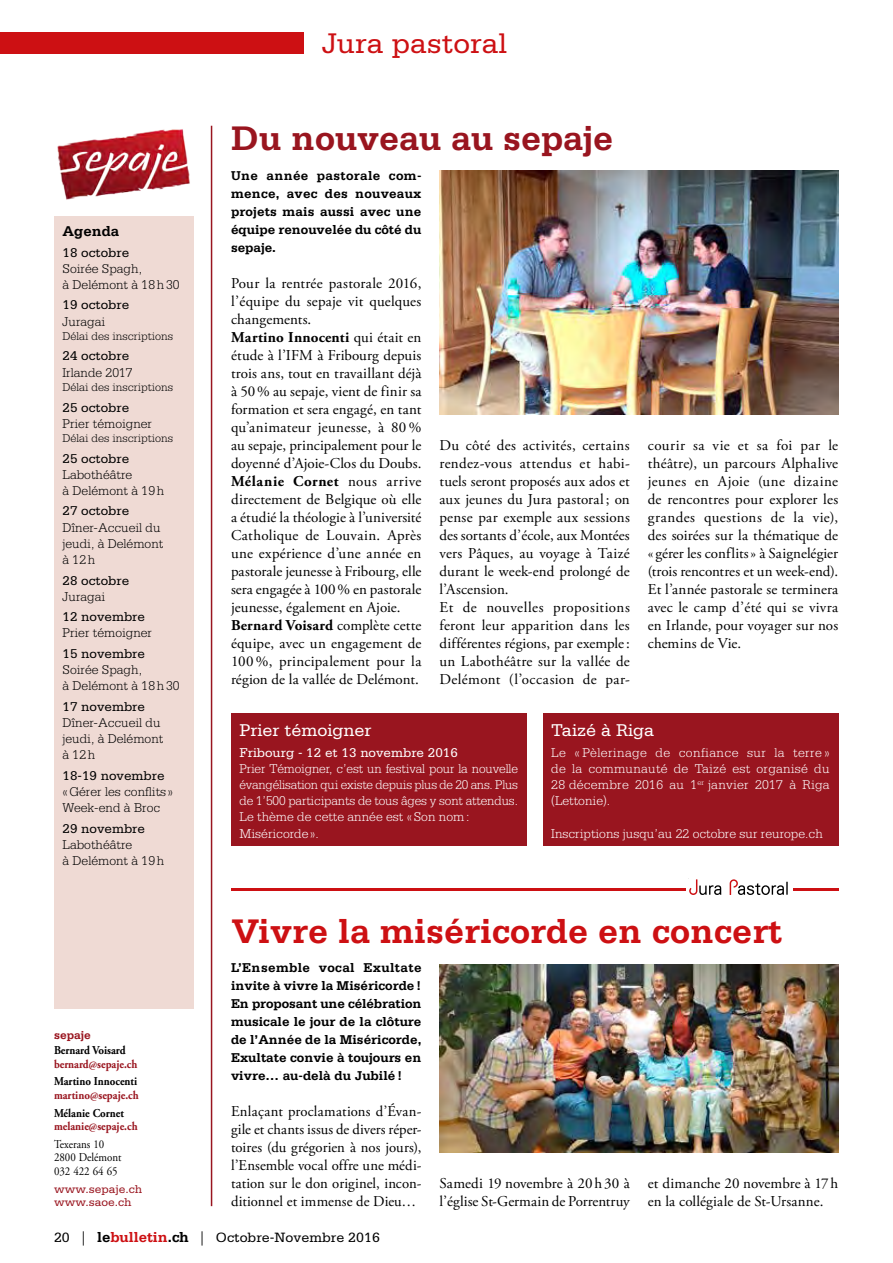
<style>
.page{position:relative;width:893px;height:1263px;background:#fff}
.page>*{position:absolute;margin:0;border:0;box-sizing:border-box;transform-origin:0 0}
.t1{font:700 36px "Serifa";color:#cd1013}
.t2{font:700 36px "Serifa";color:#99151f}
.t3{font:30px "Serifa";color:#cd1013}
.t4{font:18px "Serifa";color:#fff}
.t5{font:15px/18px "Adobe Garamond Pro";letter-spacing:.01em;color:#000}
.t6{font:700 15px "Serifa";color:#000}
.t7{font:14.25px "Serifa";color:#000}
.t8{font:300 13.5px/16.2px "Serifa";color:#fff}
.t9{font:700 13.5px/18px "Serifa";color:#000;text-align:justify}
.t10{font:300 13.5px/16.2px "Serifa";color:#000}
.t11{font:13.5px "Serifa";color:#000}
.t12{font:13.5px "Serifa";color:#fff}
.t13{font:300 12px "Serifa";color:#000}
.t14{font:700 12px "Adobe Garamond Pro";color:#99151f;scale:.91 1}
.t15{font:700 12px "Adobe Garamond Pro";color:#000;scale:.91 1}
.t16{font:12px/13.5px "Adobe Garamond Pro";color:#000;scale:.91 1}
.t17{font:12px/13.5px "Serifa";color:#99151f}
.t18{font:700 12px "Serifa";color:#99151f}
.s1{font-weight:700}
.s2{font-family:"Adobe Garamond Pro"}
.s3{font-weight:700;font-size:15px}
.s4{font-weight:700;font-size:15px;color:#cd1013}
</style>
<div class="page">
<div style="left:0;top:33px;width:304px;height:21px;background:#cd1013"></div>
<img style="left:57px;top:129px;width:133px;height:71px">
<hr style="left:211px;top:126px;width:1px;height:1080px;background:#99151f">
<div style="left:54px;top:216px;width:139px;height:792px;background:#efdad4"></div>
<img style="left:439px;top:170px;width:400px;height:244px">
<div style="left:231px;top:713px;width:295px;height:133px;background:#99151f"></div>
<div style="left:543px;top:713px;width:295px;height:133px;background:#99151f"></div>
<hr style="left:231px;top:889px;width:608px;height:2px;background:#cd1013">
<div style="left:686px;top:876px;width:106px;height:24px;background:#fff"></div>
<svg style="left:730px;top:879px;width:58px;height:16px"></svg>
<svg style="left:688px;top:878px;width:33px;height:17px"></svg>
<img style="left:439px;top:965px;width:400px;height:187px">
<p class="t6" style="left:63px;top:222px;width:58px">Agenda</p>
<p class="t11" style="left:63px;top:245px;width:68px">18 octobre</p>
<p class="t10" style="left:63px;top:260px;width:119px">Soirée Spagh,<br>à Delémont à 18 h 30</p>
<p class="t11" style="left:63px;top:297px;width:68px">19 octobre</p>
<p class="t10" style="left:63px;top:313px;width:44px">Juragai</p>
<p class="t13" style="left:63px;top:329px;width:112px">Délai des inscriptions</p>
<p class="t11" style="left:63px;top:349px;width:68px">24 octobre</p>
<p class="t10" style="left:63px;top:364px;width:72px">Irlande 2017</p>
<p class="t13" style="left:63px;top:380px;width:112px">Délai des inscriptions</p>
<p class="t11" style="left:63px;top:400px;width:68px">25 octobre</p>
<p class="t10" style="left:63px;top:415px;width:91px">Prier témoigner</p>
<p class="t13" style="left:63px;top:431px;width:112px">Délai des inscriptions</p>
<p class="t11" style="left:63px;top:451px;width:68px">25 octobre</p>
<p class="t10" style="left:63px;top:466px;width:103px">Labothéâtre<br>à Delémont à 19 h</p>
<p class="t11" style="left:63px;top:504px;width:68px">27 octobre</p>
<p class="t10" style="left:63px;top:519px;width:102px">Dîner-Accueil du jeudi, à Delémont à 12 h</p>
<p class="t11" style="left:63px;top:573px;width:68px">28 octobre</p>
<p class="t10" style="left:63px;top:588px;width:44px">Juragai</p>
<p class="t11" style="left:63px;top:609px;width:84px">12 novembre</p>
<p class="t10" style="left:63px;top:625px;width:91px">Prier témoigner</p>
<p class="t11" style="left:63px;top:646px;width:84px">15 novembre</p>
<p class="t10" style="left:63px;top:661px;width:119px">Soirée Spagh,<br>à Delémont à 18 h 30</p>
<p class="t11" style="left:63px;top:699px;width:84px">17 novembre</p>
<p class="t10" style="left:63px;top:714px;width:102px">Dîner-Accueil du jeudi, à Delémont à 12 h</p>
<p class="t11" style="left:63px;top:768px;width:104px">18-19 novembre</p>
<p class="t10" style="left:63px;top:783px;width:112px">« Gérer les conflits »<br>Week-end à Broc</p>
<p class="t11" style="left:63px;top:821px;width:84px">29 novembre</p>
<p class="t10" style="left:63px;top:836px;width:103px">Labothéâtre<br>à Delémont à 19 h</p>
<p class="t18" style="left:54px;top:1027px;width:38px">sepaje</p>
<p class="t15" style="left:54px;top:1043px;width:80px">Bernard Voisard</p>
<p class="t14" style="left:54px;top:1057px;width:93px">bernard@sepaje.ch</p>
<p class="t15" style="left:54px;top:1074px;width:93px">Martino Innocenti</p>
<p class="t14" style="left:54px;top:1088px;width:95px">martino@sepaje.ch</p>
<p class="t15" style="left:54px;top:1106px;width:78px">Mélanie Cornet</p>
<p class="t14" style="left:54px;top:1119px;width:93px">melanie@sepaje.ch</p>
<p class="t16" style="left:54px;top:1138px;width:76px">Texerans 10<br>2800 Delémont<br>032 422 64 65</p>
<p class="t17" style="left:54px;top:1182px;width:90px">www.sepaje.ch www.saoe.ch</p>
<h2 class="t3" style="left:322px;top:27px;width:187px">Jura pastoral</h2>
<h1 class="t2" style="left:231px;top:117px;width:384px">Du nouveau au sepaje</h1>
<p class="t9" style="left:231px;top:166px;width:192px">Une année pastorale com&shy;mence, avec des nouveaux projets mais aussi avec une équipe renouvelée du côté du sepaje.</p>
<p class="t5" style="left:231px;top:275px;width:192px">Pour la rentrée pastorale 2016, l’équipe du sepaje vit quelques changements.<br><span class="s1">Martino Innocenti</span> qui était en étude à l’IFM à Fribourg depuis trois ans, tout en travaillant déjà à 50% au sepaje, vient de finir sa formation et sera engagé, en tant qu’animateur jeunesse, à 80 % au sepaje, principalement pour le doyenné d’Ajoie-Clos du Doubs.<br><span class="s1">Mélanie Cornet</span> nous arrive directement de Belgique où elle a étudié la théologie à l’université<br>Catholique de Louvain. Après une expérience d’une année en pastorale jeunesse à Fribourg, elle sera engagée à 100% en pastorale jeunesse, également en Ajoie.<br><span class="s1">Bernard Voisard</span> complète cette équipe, avec un engagement de<br>100 %, principalement pour la région de la vallée de Delémont.</p>
<p class="t5" style="left:439px;top:437px;width:192px">Du côté des activités, certains rendez-vous attendus et habi&shy;tuels seront proposés aux ados et aux jeunes du Jura pastoral ; on pense par exemple aux sessions des sortants d’école, aux Montées vers Pâques, au voyage à Taizé durant le week-end prolongé de l’Ascension.<br>Et de nouvelles propositions feront leur apparition dans les différentes régions, par exemple : un Labothéâtre sur la vallée de<br>Delémont (l’occasion de par-</p>
<p class="t5" style="left:648px;top:437px;width:192px;text-align:justify">courir sa vie et sa foi par le théâtre), un parcours Alphalive jeunes en Ajoie (une dizaine de rencontres pour explorer les grandes questions de la vie), des soirées sur la thématique de « gérer les conflits» à Saignelégier (trois rencontres et un week-end).<br>Et l’année pastorale se terminera avec le camp d’été qui se vivra en Irlande, pour voyager sur nos chemins de Vie.</p>
<p class="t4" style="left:240px;top:720px;width:134px">Prier témoigner</p>
<p class="t12" style="left:240px;top:745px;width:220px">Fribourg - 12 et 13 novembre 2016</p>
<p class="t8" style="left:240px;top:760px;width:280px">Prier Témoigner, c’est un festival pour la nouvelle évangélisation qui existe depuis plus de 20 ans. Plus de 1’500 participants de tous âges y sont attendus.<br>Le thème de cette année est « Son nom :<br>Miséricorde ».</p>
<p class="t4" style="left:551px;top:720px;width:104px">Taizé à Riga</p>
<p class="t8" style="left:551px;top:744px;width:280px;text-align:justify">Le « Pèlerinage de confiance sur la terre » de la communauté de Taizé est organisé du 28 décembre 2016 au 1<sup>er</sup> janvier 2017 à Riga (Lettonie).</p>
<p class="t8" style="left:551px;top:825px;width:273px">Inscriptions jusqu’au 22 octobre sur reurope.ch</p>
<h1 class="t1" style="left:231px;top:909px;width:552px">Vivre la miséricorde en concert</h1>
<p class="t9" style="left:231px;top:958px;width:192px">L’Ensemble vocal Exultate invite à vivre la Miséricorde !<br>En proposant une célébration musicale le jour de la clôture de l’Année de la Miséricorde, Exultate convie à toujours en vivre… au-delà du Jubilé !</p>
<p class="t5" style="left:231px;top:1103px;width:192px;text-align:justify">Enlaçant proclamations d’Évan&shy;gile et chants issus de divers réper&shy;toires (du grégorien à nos jours), l’Ensemble vocal offre une médi&shy;tation sur le don originel, incon&shy;ditionnel et immense de Dieu…</p>
<p class="t5" style="left:439px;top:1175px;width:192px">Samedi 19 novembre à 20 h 30 à l’église St-Germain de Porrentruy</p>
<p class="t5" style="left:648px;top:1175px;width:192px">et dimanche 20 novembre à 17 h en la collégiale de St-Ursanne.</p>
<p class="t7" style="left:54px;top:1230px;width:327px">20 <span class="s2">|</span> <span class="s3">le</span><span class="s4">bulletin</span><span class="s3">.ch</span> <span class="s2">|</span> Octobre-Novembre 2016</p>
</div>
